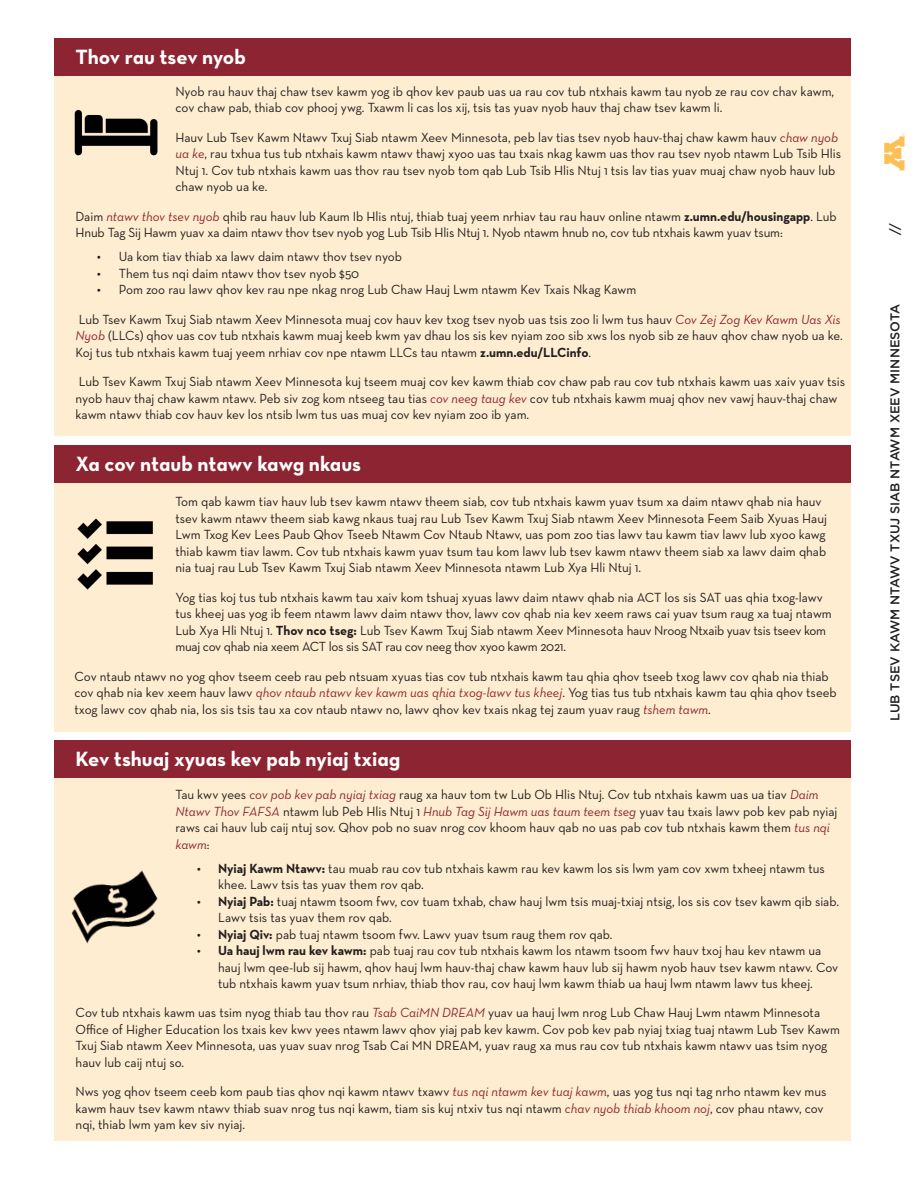
<style>
.page{position:relative;width:918px;height:1188px;background:#fff}
.page>*{position:absolute;margin:0;border:0;box-sizing:border-box;transform-origin:0 0}
.Body_copy{font:21px "Neutraface Text Bold Alt";color:#fff}
.body_2{font:13.5px/16.5px "Neutraface Text";color:#231f20}
.t1{font:500 12.75px "Gotham";color:#231f20}
.s1{font-style:italic;color:#8d2431}
.s2{font-weight:700}
</style>
<div class="page">
<div style="left:54px;top:462px;width:796px;height:270px;background:#feedd0"></div>
<img style="left:77px;top:518px;width:76px;height:72px">
<div style="left:54px;top:446px;width:796px;height:37px;background:#8d2431"></div>
<div style="left:54px;top:53px;width:796px;height:383px;background:#feedd0"></div>
<img style="left:74px;top:109px;width:84px;height:47px">
<div style="left:54px;top:38px;width:796px;height:38px;background:#8d2431"></div>
<div style="left:54px;top:755px;width:796px;height:385px;background:#feedd0"></div>
<img style="left:71px;top:870px;width:87px;height:74px">
<div style="left:54px;top:740px;width:796px;height:37px;background:#8d2431"></div>
<svg style="left:884px;top:134px;width:21px;height:36px"></svg>
<p class="Body_copy" style="left:76px;top:43px;width:172px">Thov rau tsev nyob</p>
<p class="body_2" style="left:176px;top:83px;width:660px">Nyob rau hauv thaj chaw tsev kawm yog ib qhov kev paub uas ua rau cov tub ntxhais kawm tau nyob ze rau cov chav kawm, cov chaw pab, thiab cov phooj ywg. Txawm li cas los xij, tsis tas yuav nyob hauv thaj chaw tsev kawm li.</p>
<p class="body_2" style="left:176px;top:129px;width:667px">Hauv Lub Tsev Kawm Ntawv Txuj Siab ntawm Xeev Minnesota, peb lav tias tsev nyob hauv-thaj chaw kawm hauv <span class="s1">chaw nyob ua ke</span>, rau txhua tus tub ntxhais kawm ntawv thawj xyoo uas tau txais nkag kawm uas thov rau tsev nyob ntawm Lub Tsib Hlis Ntuj 1. Cov tub ntxhais kawm uas thov rau tsev nyob tom qab Lub Tsib Hlis Ntuj 1 tsis lav tias yuav muaj chaw nyob hauv lub chaw nyob ua ke.</p>
<p class="body_2" style="left:76px;top:208px;width:763px">Daim <span class="s1">ntawv thov tsev nyob</span> qhib rau hauv lub Kaum Ib Hlis ntuj, thiab tuaj yeem nrhiav tau rau hauv online ntawm <span class="s2">z.umn.edu/housingapp</span>. Lub<br>Hnub Tag Sij Hawm yuav xa daim ntawv thov tsev nyob yog Lub Tsib Hlis Ntuj 1. Nyob ntawm hnub no, cov tub ntxhais kawm yuav tsum:</p>
<p class="body_2" style="left:97px;top:248px;width:306px"><span class="s2">•</span> Ua kom tiav thiab xa lawv daim ntawv thov tsev nyob</p>
<p class="body_2" style="left:97px;top:265px;width:264px"><span class="s2">•</span> Them tus nqi daim ntawv thov tsev nyob $50</p>
<p class="body_2" style="left:97px;top:281px;width:541px"><span class="s2">•</span> Pom zoo rau lawv qhov kev rau npe nkag nrog Lub Chaw Hauj Lwm ntawm Kev Txais Nkag Kawm</p>
<p class="body_2" style="left:76px;top:311px;width:769px">Lub Tsev Kawm Txuj Siab ntawm Xeev Minnesota muaj cov hauv kev txog tsev nyob uas tsis zoo li lwm tus hauv <span class="s1">Cov Zej Zog Kev Kawm Uas Xis<br>Nyob</span> (LLCs) qhov uas cov tub ntxhais kawm muaj keeb kwm yav dhau los sis kev nyiam zoo sib xws los nyob sib ze hauv qhov chaw nyob ua ke.<br>Koj tus tub ntxhais kawm tuaj yeem nrhiav cov npe ntawm LLCs tau ntawm <span class="s2">z.umn.edu/LLCinfo</span>.</p>
<p class="body_2" style="left:76px;top:373px;width:771px">Lub Tsev Kawm Txuj Siab ntawm Xeev Minnesota kuj tseem muaj cov kev kawm thiab cov chaw pab rau cov tub ntxhais kawm uas xaiv yuav tsis nyob hauv thaj chaw kawm ntawv. Peb siv zog kom ntseeg tau tias <span class="s1">cov neeg taug kev</span> cov tub ntxhais kawm muaj qhov nev vawj hauv-thaj chaw kawm ntawv thiab cov hauv kev los ntsib lwm tus uas muaj cov kev nyiam zoo ib yam.</p>
<p class="Body_copy" style="left:76px;top:451px;width:287px">Xa cov ntaub ntawv kawg nkaus</p>
<p class="body_2" style="left:176px;top:493px;width:653px">Tom qab kawm tiav hauv lub tsev kawm ntawv theem siab, cov tub ntxhais kawm yuav tsum xa daim ntawv qhab nia hauv tsev kawm ntawv theem siab kawg nkaus tuaj rau Lub Tsev Kawm Txuj Siab ntawm Xeev Minnesota Feem Saib Xyuas Hauj Lwm Txog Kev Lees Paub Qhov Tseeb Ntawm Cov Ntaub Ntawv, uas pom zoo tias lawv tau kawm tiav lawv lub xyoo kawg thiab kawm tiav lawm. Cov tub ntxhais kawm yuav tsum tau kom lawv lub tsev kawm ntawv theem siab xa lawv daim qhab nia tuaj rau Lub Tsev Kawm Txuj Siab ntawm Xeev Minnesota ntawm Lub Xya Hli Ntuj 1.</p>
<p class="body_2" style="left:176px;top:589px;width:658px">Yog tias koj tus tub ntxhais kawm tau xaiv kom tshuaj xyuas lawv daim ntawv qhab nia ACT los sis SAT uas qhia txog-lawv tus kheej uas yog ib feem ntawm lawv daim ntawv thov, lawv cov qhab nia kev xeem raws cai yuav tsum raug xa tuaj ntawm Lub Xya Hli Ntuj 1. <span class="s2">Thov nco tseg:</span> Lub Tsev Kawm Txuj Siab ntawm Xeev Minnesota hauv Nroog Ntxaib yuav tsis tseev kom muaj cov qhab nia xeem ACT los sis SAT rau cov neeg thov xyoo kawm 2021.</p>
<p class="body_2" style="left:75px;top:668px;width:764px">Cov ntaub ntawv no yog qhov tseem ceeb rau peb ntsuam xyuas tias cov tub ntxhais kawm tau qhia qhov tseeb txog lawv cov qhab nia thiab cov qhab nia kev xeem hauv lawv <span class="s1">qhov ntaub ntawv kev kawm uas qhia txog-lawv tus kheej</span>. Yog tias tus tub ntxhais kawm tau qhia qhov tseeb txog lawv cov qhab nia, los sis tsis tau xa cov ntaub ntawv no, lawv qhov kev txais nkag tej zaum yuav raug <span class="s1">tshem tawm</span>.</p>
<p class="Body_copy" style="left:76px;top:745px;width:326px">Kev tshuaj xyuas kev pab nyiaj txiag</p>
<p class="body_2" style="left:176px;top:786px;width:663px">Tau kwv yees <span class="s1">cov pob kev pab nyiaj txiag</span> raug xa hauv tom tw Lub Ob Hlis Ntuj. Cov tub ntxhais kawm uas ua tiav <span class="s1">Daim Ntawv Thov FAFSA</span> ntawm lub Peb Hlis Ntuj 1 <span class="s1">Hnub Tag Sij Hawm uas taum teem tseg</span> yuav tau txais lawv pob kev pab nyiaj raws cai hauv lub caij ntuj sov. Qhov pob no suav nrog cov khoom hauv qab no uas pab cov tub ntxhais kawm them <span class="s1">tus nqi kawm</span>:</p>
<p class="body_2" style="left:218px;top:859px;width:608px;text-indent:-21px"><span class="s2">• Nyiaj Kawm Ntawv:</span> tau muab rau cov tub ntxhais kawm rau kev kawm los sis lwm yam cov xwm txheej ntawm tus khee. Lawv tsis tas yuav them rov qab.</p>
<p class="body_2" style="left:218px;top:892px;width:622px;text-indent:-21px"><span class="s2">• Nyiaj Pab:</span> tuaj ntawm tsoom fwv, cov tuam txhab, chaw hauj lwm tsis muaj-txiaj ntsig, los sis cov tsev kawm qib siab.<br>Lawv tsis tas yuav them rov qab.</p>
<p class="body_2" style="left:197px;top:925px;width:417px"><span class="s2">• Nyiaj Qiv:</span> pab tuaj ntawm tsoom fwv. Lawv yuav tsum raug them rov qab.</p>
<p class="body_2" style="left:218px;top:942px;width:622px;text-indent:-21px"><span class="s2">• Ua hauj lwm rau kev kawm:</span> pab tuaj rau cov tub ntxhais kawm los ntawm tsoom fwv hauv txoj hau kev ntawm ua hauj lwm qee-lub sij hawm, qhov hauj lwm hauv-thaj chaw kawm hauv lub sij hawm nyob hauv tsev kawm ntawv. Cov tub ntxhais kawm yuav tsum nrhiav, thiab thov rau, cov hauj lwm kawm thiab ua hauj lwm ntawm lawv tus kheej.</p>
<p class="body_2" style="left:76px;top:1004px;width:766px">Cov tub ntxhais kawm uas tsim nyog thiab tau thov rau <span class="s1">Tsab CaiMN DREAM</span> yuav ua hauj lwm nrog Lub Chaw Hauj Lwm ntawm Minnesota Office of Higher Education los txais kev kwv yees ntawm lawv qhov yiaj pab kev kawm. Cov pob kev pab nyiaj txiag tuaj ntawm Lub Tsev Kawm Txuj Siab ntawm Xeev Minnesota, uas yuav suav nrog Tsab Cai MN DREAM, yuav raug xa mus rau cov tub ntxhais kawm ntawv uas tsim nyog hauv lub caij ntuj so.</p>
<p class="body_2" style="left:76px;top:1083px;width:752px">Nws yog qhov tseem ceeb kom paub tias qhov nqi kawm ntawv txawv <span class="s1">tus nqi ntawm kev tuaj kawm</span>, uas yog tus nqi tag nrho ntawm kev mus kawm hauv tsev kawm ntawv thiab suav nrog tus nqi kawm, tiam sis kuj ntxiv tus nqi ntawm <span class="s1">chav nyob thiab khoom noj</span>, cov phau ntawv, cov nqi, thiab lwm yam kev siv nyiaj.</p>
<p class="t1" style="left:887px;top:235px;width:13px;rotate:-90deg">//</p>
<p class="t1" style="left:887px;top:721px;width:418px;rotate:-90deg">LUB TSEV KAWM NTAWV TXUJ SIAB NTAWM XEEV MINNESOTA</p>
</div>
